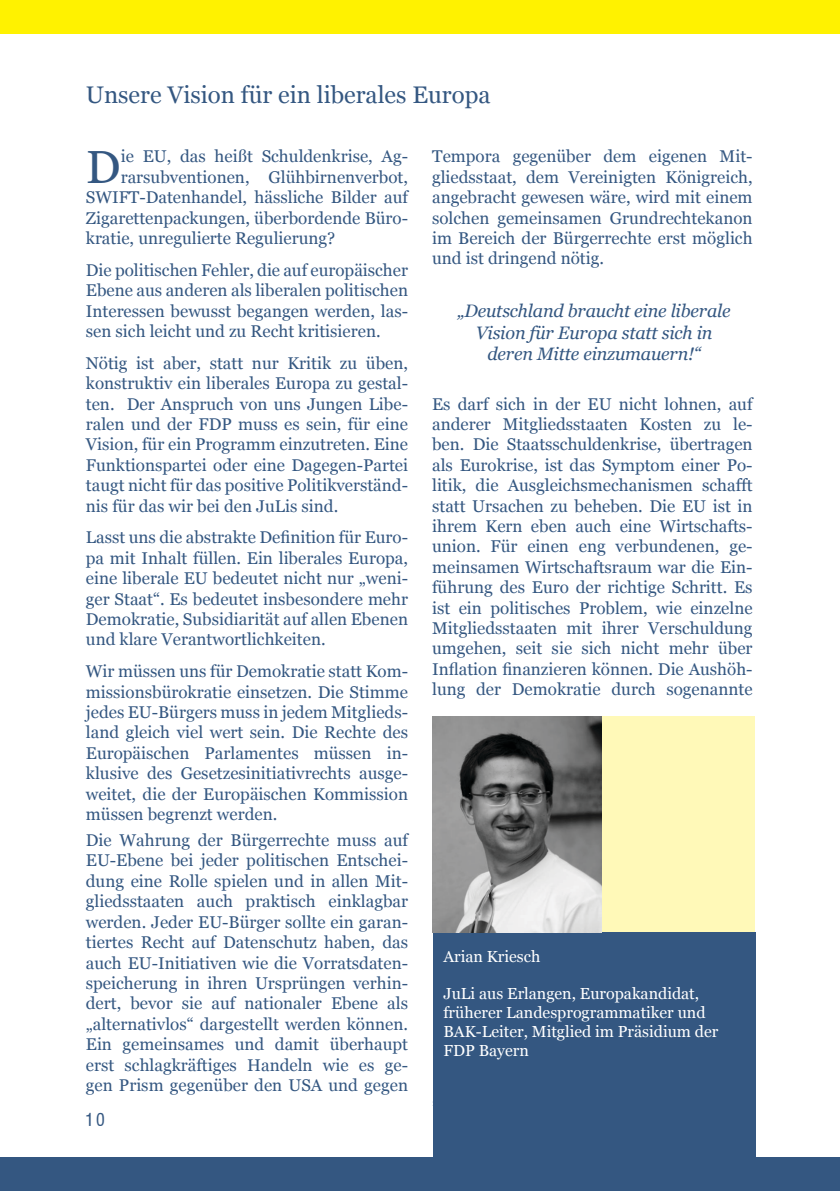
<style>
.page{position:relative;width:840px;height:1191px;background:#fff}
.page>*{position:absolute;margin:0;border:0;box-sizing:border-box;transform-origin:0 0}
.t1{font:46.4px "Georgia";color:#345781}
.t2{font:24px "Georgia";color:#345781}
.t3{font:20px "Helvetica Conth";color:#345781}
.t4{font:italic 18px/21.6px "Georgia";letter-spacing:-.01em;color:#345781;text-align:center}
.t5{font:17px/20.4px "Georgia";color:#345781;text-align:justify}
.t6{font:16px/19.2px "Georgia";color:#fff}
</style>
<div class="page">
<div style="left:0;top:0;width:839px;height:34px;background:#fff200"></div>
<div style="left:0;top:1157px;width:839px;height:34px;background:#345781"></div>
<div style="left:432px;top:716px;width:321px;height:217px;background:#fff9b8"></div>
<div style="left:432px;top:933px;width:323px;height:258px;background:#345781"></div>
<img style="left:432px;top:716px;width:169px;height:217px">
<h2 class="t2" style="left:86px;top:77px;width:406px">Unsere Vision für ein liberales Europa</h2>
<h1 class="t1" style="left:86px;top:133px;width:36px">D</h1>
<p class="t5" style="left:121px;top:146px;width:289px">ie EU, das heißt Schuldenkrise, Ag-</p>
<p class="t5" style="left:121px;top:166px;width:289px">rarsubventionen, Glühbirnenverbot,</p>
<p class="t5" style="left:86px;top:186px;width:323px">SWIFT-Datenhandel, hässliche Bilder auf</p>
<p class="t5" style="left:86px;top:207px;width:323px">Zigarettenpackungen, überbordende Büro-</p>
<p class="t5" style="left:86px;top:227px;width:251px">kratie, unregulierte Regulierung?</p>
<p class="t5" style="left:86px;top:259px;width:323px">Die politischen Fehler, die auf europäischer Ebene aus anderen als liberalen politischen Interessen bewusst begangen werden, las&shy;sen sich leicht und zu Recht kritisieren.</p>
<p class="t5" style="left:86px;top:352px;width:323px">Nötig ist aber, statt nur Kritik zu üben, konstruktiv ein liberales Europa zu gestal&shy;ten. Der Anspruch von uns Jungen Libe&shy;ralen und der FDP muss es sein, für eine Vision, für ein Programm einzutreten. Eine Funktionspartei oder eine Dagegen-Partei taugt nicht für das positive Politikverständ&shy;nis für das wir bei den JuLis sind.</p>
<p class="t5" style="left:86px;top:526px;width:323px">Lasst uns die abstrakte Definition für Euro&shy;pa mit Inhalt füllen. Ein liberales Europa, eine liberale EU bedeutet nicht nur „weni&shy;ger Staat“. Es bedeutet insbesondere mehr Demokratie, Subsidiarität auf allen Ebenen und klare Verantwortlichkeiten.</p>
<p class="t5" style="left:86px;top:660px;width:323px">Wir müssen uns für Demokratie statt Kom&shy;missionsbürokratie einsetzen. Die Stimme jedes EU-Bürgers muss in jedem Mitglieds&shy;land gleich viel wert sein. Die Rechte des Europäischen Parlamentes müssen in&shy;klusive des Gesetzesinitiativrechts ausge&shy;weitet, die der Europäischen Kommission müssen begrenzt werden.</p>
<p class="t5" style="left:86px;top:829px;width:323px">Die Wahrung der Bürgerrechte muss auf EU-Ebene bei jeder politischen Entschei&shy;dung eine Rolle spielen und in allen Mit&shy;gliedsstaaten auch praktisch einklagbar werden. Jeder EU-Bürger sollte ein garan&shy;tiertes Recht auf Datenschutz haben, das auch EU-Initiativen wie die Vorratsdaten&shy;speicherung in ihren Ursprüngen verhin&shy;dert, bevor sie auf nationaler Ebene als „alternativlos“ dargestellt werden können.<br>Ein gemeinsames und damit überhaupt erst schlagkräftiges Handeln wie es ge&shy;gen Prism gegenüber den USA und gegen</p>
<p class="t3" style="left:85px;top:1111px;width:21px">10</p>
<p class="t5" style="left:432px;top:146px;width:322px">Tempora gegenüber dem eigenen Mit&shy;gliedsstaat, dem Vereinigten Königreich, angebracht gewesen wäre, wird mit einem solchen gemeinsamen Grundrechtekanon im Bereich der Bürgerrechte erst möglich und ist dringend nötig.</p>
<p class="t4" style="left:457px;top:299px;width:274px">„Deutschland braucht eine liberale<br>Vision für Europa statt sich in deren Mitte einzumauern!“</p>
<p class="t5" style="left:432px;top:393px;width:322px">Es darf sich in der EU nicht lohnen, auf anderer Mitgliedsstaaten Kosten zu le&shy;ben. Die Staatsschuldenkrise, übertragen als Eurokrise, ist das Symptom einer Po&shy;litik, die Ausgleichsmechanismen schafft statt Ursachen zu beheben. Die EU ist in ihrem Kern eben auch eine Wirtschafts&shy;union. Für einen eng verbundenen, ge&shy;meinsamen Wirtschaftsraum war die Ein&shy;führung des Euro der richtige Schritt. Es ist ein politisches Problem, wie einzelne Mitgliedsstaaten mit ihrer Verschuldung umgehen, seit sie sich nicht mehr über Inflation finanzieren können. Die Aushöh&shy;lung der Demokratie durch sogenannte</p>
<p class="t6" style="left:443px;top:946px;width:98px">Arian Kriesch</p>
<p class="t6" style="left:443px;top:982px;width:276px">JuLi aus Erlangen, Europakandidat, früherer Landesprogrammatiker und<br>BAK-Leiter, Mitglied im Präsidium der<br>FDP Bayern</p>
</div>
